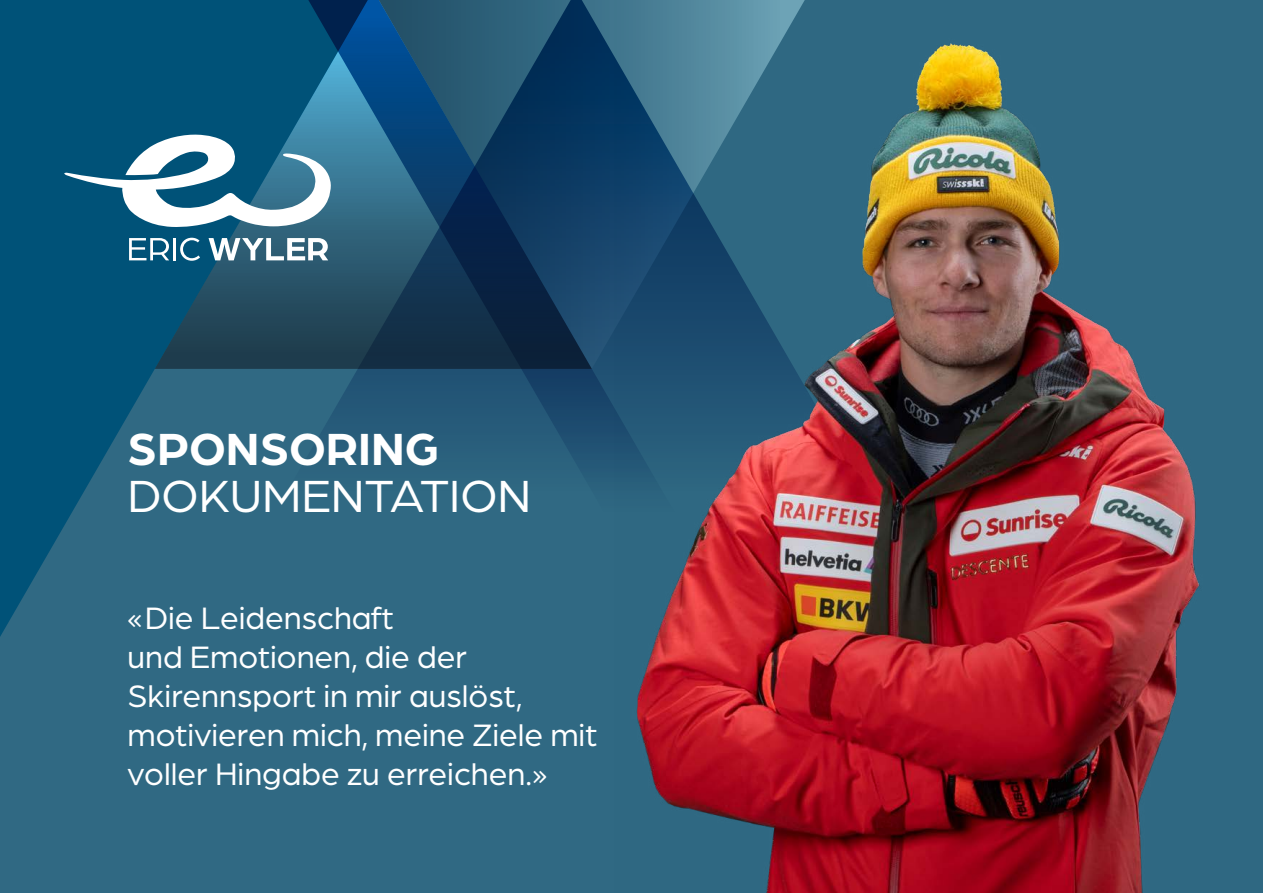
<style>
.page{position:relative;width:1263px;height:893px;background:#306983}
.page>*{position:absolute;margin:0;border:0;box-sizing:border-box;transform-origin:0 0}
.t1{font:48px "Arboria";color:#fff}
.t2{font:700 48px "Arboria";color:#fff}
.t3{font:33px/39px "Arboria";color:#fff}
</style>
<div class="page">
<svg style="left:0;top:0;width:155px;height:637px;fill:#005278"></svg>
<svg style="left:155px;top:0;width:116px;height:369px;background:#0b4e6e"></svg>
<svg style="left:271px;top:0;width:343px;height:478px"></svg>
<img style="left:614px;top:0;width:586px;height:893px">
<svg style="left:64px;top:134px;width:267px;height:93px;background:#6395ac"></svg>
<svg style="left:129px;top:238px;width:40px;height:22px"></svg>
<hr style="left:173px;top:238px;width:3px;height:22px;background:#fff">
<svg style="left:180px;top:238px;width:20px;height:23px"></svg>
<svg style="left:209px;top:238px;width:119px;height:22px"></svg>
<h1 class="t2" style="left:128px;top:416px;width:313px">SPONSORING</h1>
<h1 class="t1" style="left:128px;top:465px;width:405px">DOKUMENTATION</h1>
<p class="t3" style="left:128px;top:597px;width:471px">«Die Leidenschaft<br>und Emotionen, die der<br>Skirennsport in mir auslöst, motivieren mich, meine Ziele mit voller Hingabe zu erreichen.»</p>
</div>
